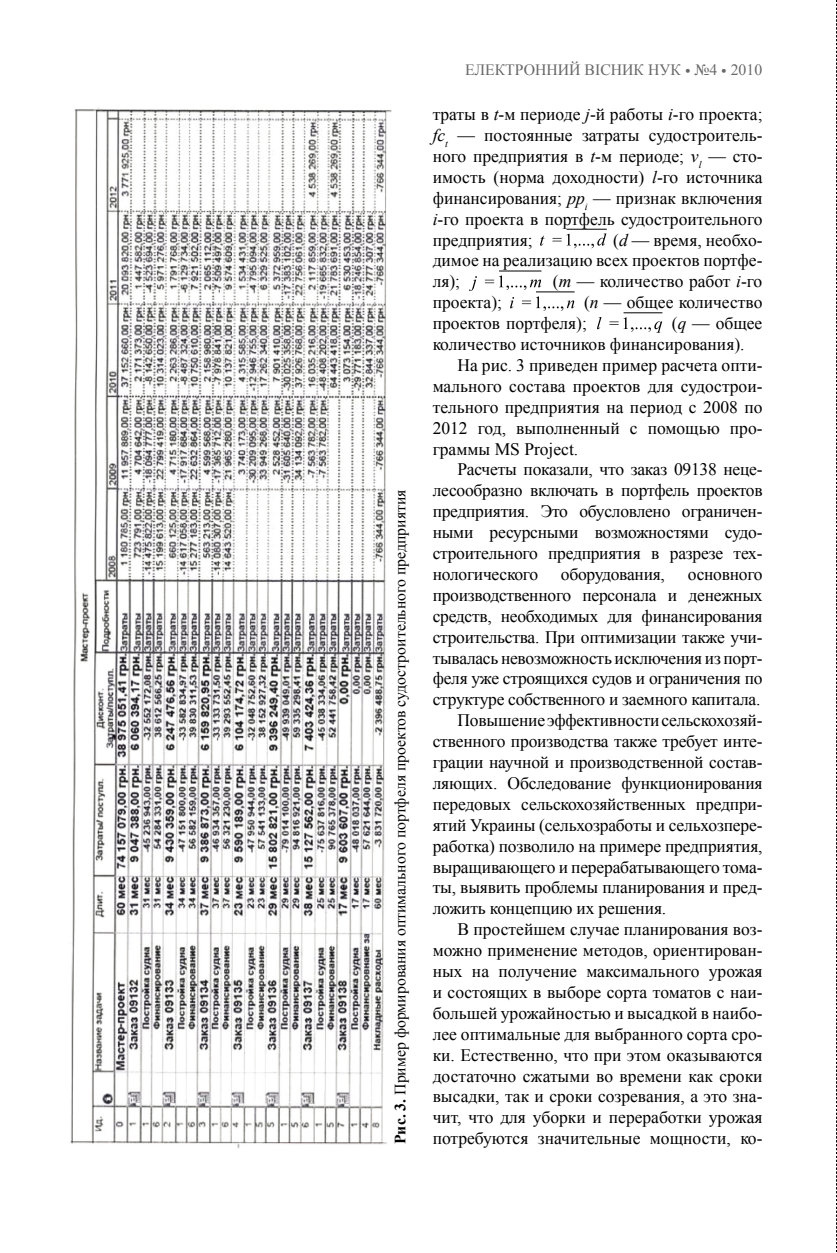
<style>
.page{position:relative;width:837px;height:1253px;background:#fff}
.page>*{position:absolute;margin:0;border:0;box-sizing:border-box;transform-origin:0 0}
.t1{font:17.5px/20.8px "Times New Roman";letter-spacing:-.01em;color:#000;text-align:justify}
.t2{font:15.75px "Times New Roman";color:#000}
.t3{font:15.75px "Times New Roman";color:#686868}
.s1{font-weight:700}
.s2{font-style:italic}
</style>
<div class="page">
<svg style="left:836px;top:0;width:1px;height:1252px"></svg>
<hr style="left:567px;top:229px;width:40px;height:1px;background:#000">
<svg style="left:540px;top:236px;width:5px;height:10px"></svg>
<svg style="left:552px;top:233px;width:54px;height:15px"></svg>
<hr style="left:499px;top:271px;width:42px;height:1px;background:#000">
<svg style="left:469px;top:276px;width:8px;height:15px"></svg>
<svg style="left:485px;top:275px;width:56px;height:15px"></svg>
<hr style="left:536px;top:292px;width:39px;height:1px;background:#000">
<svg style="left:510px;top:297px;width:4px;height:11px"></svg>
<svg style="left:522px;top:296px;width:52px;height:15px"></svg>
<hr style="left:624px;top:312px;width:38px;height:1px;background:#000">
<svg style="left:597px;top:317px;width:5px;height:12px"></svg>
<svg style="left:609px;top:317px;width:53px;height:16px"></svg>
<img style="left:70px;top:108px;width:322px;height:1041px">
<p class="t2" style="left:390px;top:1144px;width:656px;rotate:-90deg"><span class="s1">Рис. 3.</span> Пример формирования оптимального портфеля проектов судостроительного предприятия</p>
<p class="t3" style="left:465px;top:59px;width:299px">ЕЛЕКТРОННИЙ ВІСНИК НУК • №4 • 2010</p>
<p class="t1" style="left:433px;top:104px;width:331px">траты в <span class="s2">t</span>-м периоде <span class="s2">j</span>-й работы <span class="s2">i</span>-го проекта; <span class="s2">fc</span><sub>t</sub> — постоянные затраты судостроитель&shy;ного предприятия в <span class="s2">t</span>-м периоде; <span class="s2">v</span><sub>l</sub> — сто&shy;имость (норма доходности) <span class="s2">l</span>-го источника финансирования; <span class="s2">pp</span><sub>i</sub> — признак включения <span class="s2">i</span>-го проекта в портфель судостроительного предприятия;</p>
<p class="t1" style="left:433px;top:229px;width:331px;text-indent:181px">(<span class="s2">d</span> — время, необхо&shy;димое на реализацию всех проектов портфе&shy;ля);</p>
<p class="t1" style="left:553px;top:271px;width:211px">(<span class="s2">m</span> — количество работ <span class="s2">i</span>-го</p>
<p class="t1" style="left:433px;top:292px;width:71px">проекта);</p>
<p class="t1" style="left:433px;top:292px;width:331px;text-indent:151px">(<span class="s2">n</span> — общее количество проектов портфеля);</p>
<p class="t1" style="left:433px;top:313px;width:331px;text-indent:239px">(<span class="s2">q</span> — общее количество источников финансирования).</p>
<p class="t1" style="left:433px;top:354px;width:331px;text-indent:25px">На рис. 3 приведен пример расчета опти&shy;мального состава проектов для судострои&shy;тельного предприятия на период с 2008 по 2012 год, выполненный с помощью про&shy;граммы MS Project.</p>
<p class="t1" style="left:433px;top:459px;width:331px;text-indent:25px">Расчеты показали, что заказ 09138 неце&shy;лесообразно включать в портфель проектов предприятия. Это обусловлено ограничен&shy;ными ресурсными возможностями судо&shy;строительного предприятия в разрезе тех&shy;нологического</p>
<p class="t1" style="left:561px;top:563px;width:106px">оборудования,</p>
<p class="t1" style="left:688px;top:563px;width:76px">основного</p>
<p class="t1" style="left:433px;top:584px;width:331px">производственного персонала и денежных</p>
<p class="t1" style="left:433px;top:605px;width:331px">средств, необходимых для финансирования</p>
<p class="t1" style="left:433px;top:626px;width:331px">строительства. При оптимизации также учи-</p>
<p class="t1" style="left:433px;top:647px;width:331px">тывалась невозможность исключения из порт-</p>
<p class="t1" style="left:433px;top:668px;width:331px">феля уже строящихся судов и ограничения по</p>
<p class="t1" style="left:433px;top:689px;width:329px">структуре собственного и заемного капитала.</p>
<p class="t1" style="left:457px;top:710px;width:307px">Повышение эффективности сельскохозяй-</p>
<p class="t1" style="left:433px;top:730px;width:331px">ственного производства также требует инте-</p>
<p class="t1" style="left:433px;top:751px;width:331px">грации научной и производственной состав-</p>
<p class="t1" style="left:433px;top:772px;width:331px">ляющих. Обследование функционирования</p>
<p class="t1" style="left:433px;top:793px;width:331px">передовых сельскохозяйственных предпри-</p>
<p class="t1" style="left:433px;top:814px;width:331px">ятий Украины (сельхозработы и сельхозпере-</p>
<p class="t1" style="left:433px;top:835px;width:331px">работка) позволило на примере предприятия,</p>
<p class="t1" style="left:433px;top:856px;width:331px">выращивающего и перерабатывающего тома-</p>
<p class="t1" style="left:433px;top:877px;width:331px">ты, выявить проблемы планирования и пред-</p>
<p class="t1" style="left:433px;top:898px;width:235px">ложить концепцию их решения.</p>
<p class="t1" style="left:457px;top:919px;width:307px">В простейшем случае планирования воз-</p>
<p class="t1" style="left:433px;top:939px;width:331px">можно применение методов, ориентирован-</p>
<p class="t1" style="left:433px;top:960px;width:331px">ных на получение максимального урожая</p>
<p class="t1" style="left:433px;top:981px;width:331px">и состоящих в выборе сорта томатов с наи-</p>
<p class="t1" style="left:433px;top:1002px;width:331px">большей урожайностью и высадкой в наибо-</p>
<p class="t1" style="left:433px;top:1023px;width:331px">лее оптимальные для выбранного сорта сро-</p>
<p class="t1" style="left:433px;top:1044px;width:331px">ки. Естественно, что при этом оказываются</p>
<p class="t1" style="left:433px;top:1065px;width:331px">достаточно сжатыми во времени как сроки</p>
<p class="t1" style="left:433px;top:1086px;width:331px">высадки, так и сроки созревания, а это зна-</p>
<p class="t1" style="left:433px;top:1107px;width:331px">чит, что для уборки и переработки урожая</p>
<p class="t1" style="left:433px;top:1127px;width:331px">потребуются значительные мощности, ко-</p>
</div>
